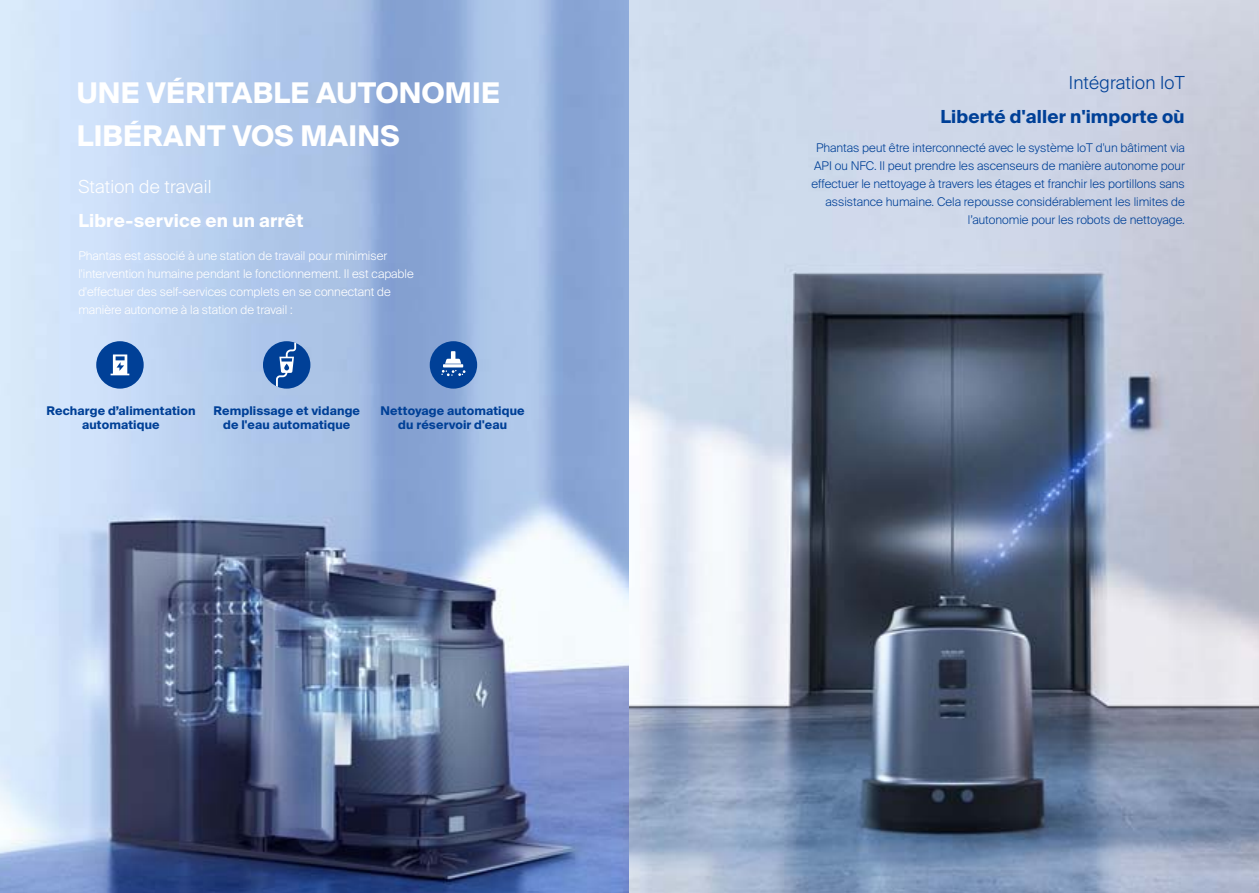
<style>
.page{position:relative;width:1259px;height:893px;background:#fff}
.page>*{position:absolute;margin:0;border:0;box-sizing:border-box;transform-origin:0 0}
.t1{font:700 28.5px/43.5px "Suisse Intl";letter-spacing:.01em;color:#fff}
.t2{font:700 18px "Suisse Intl";letter-spacing:.01em;color:#004097}
.t3{font:700 18px "Suisse Intl";letter-spacing:.01em;color:#fff}
.t4{font:300 18px "Suisse Intl";letter-spacing:.01em;color:#fff}
.t5{font:300 18px "Suisse Intl";letter-spacing:.01em;color:#004097}
.t6{font:300 12px/18px "Suisse Intl";color:#004097;text-align:right}
.t7{font:300 12px/18px "Suisse Intl";color:#fff}
.t8{font:700 12px/14.4px "Suisse Intl";letter-spacing:.01em;color:#004097;text-align:center}
</style>
<div class="page">
<img style="left:0;top:0;width:629px;height:893px">
<img style="left:629px;top:0;width:630px;height:893px">
<div style="left:263px;top:341px;width:47px;height:48px;background:#004097;border-radius:50%"></div>
<div style="left:430px;top:341px;width:47px;height:48px;background:#004097;border-radius:50%"></div>
<svg style="left:276px;top:342px;width:20px;height:45px"></svg>
<div style="left:96px;top:341px;width:48px;height:48px;background:#004097;border-radius:50%"></div>
<svg style="left:111px;top:354px;width:18px;height:21px"></svg>
<svg style="left:441px;top:351px;width:24px;height:25px"></svg>
<h1 class="t1" style="left:77px;top:71px;width:425px">UNE VÉRITABLE AUTONOMIE<br>LIBÉRANT VOS MAINS</h1>
<h2 class="t4" style="left:78px;top:176px;width:135px">Station de travail</h2>
<h2 class="t3" style="left:78px;top:210px;width:227px">Libre-service en un arrêt</h2>
<p class="t7" style="left:78px;top:247px;width:337px">Phantas est associé à une station de travail pour minimiser l'intervention humaine pendant le fonctionnement. Il est capable d'effectuer des self-services complets en se connectant de manière autonome à la station de travail :</p>
<p class="t8" style="left:46px;top:403px;width:151px">Recharge d’alimentation automatique</p>
<p class="t8" style="left:213px;top:403px;width:148px">Remplissage et vidange de l'eau automatique</p>
<p class="t8" style="left:381px;top:403px;width:146px">Nettoyage automatique du réservoir d'eau</p>
<h2 class="t5" style="left:1069px;top:72px;width:117px">Intégration IoT</h2>
<h2 class="t2" style="left:940px;top:106px;width:246px">Liberté d'aller n'importe où</h2>
<p class="t6" style="left:811px;top:139px;width:375px">Phantas peut être interconnecté avec le système IoT d'un bâtiment via API ou NFC. Il peut prendre les ascenseurs de manière autonome pour effectuer le nettoyage à travers les étages et franchir les portillons sans assistance humaine. Cela repousse considérablement les limites de l’autonomie pour les robots de nettoyage.</p>
</div>
